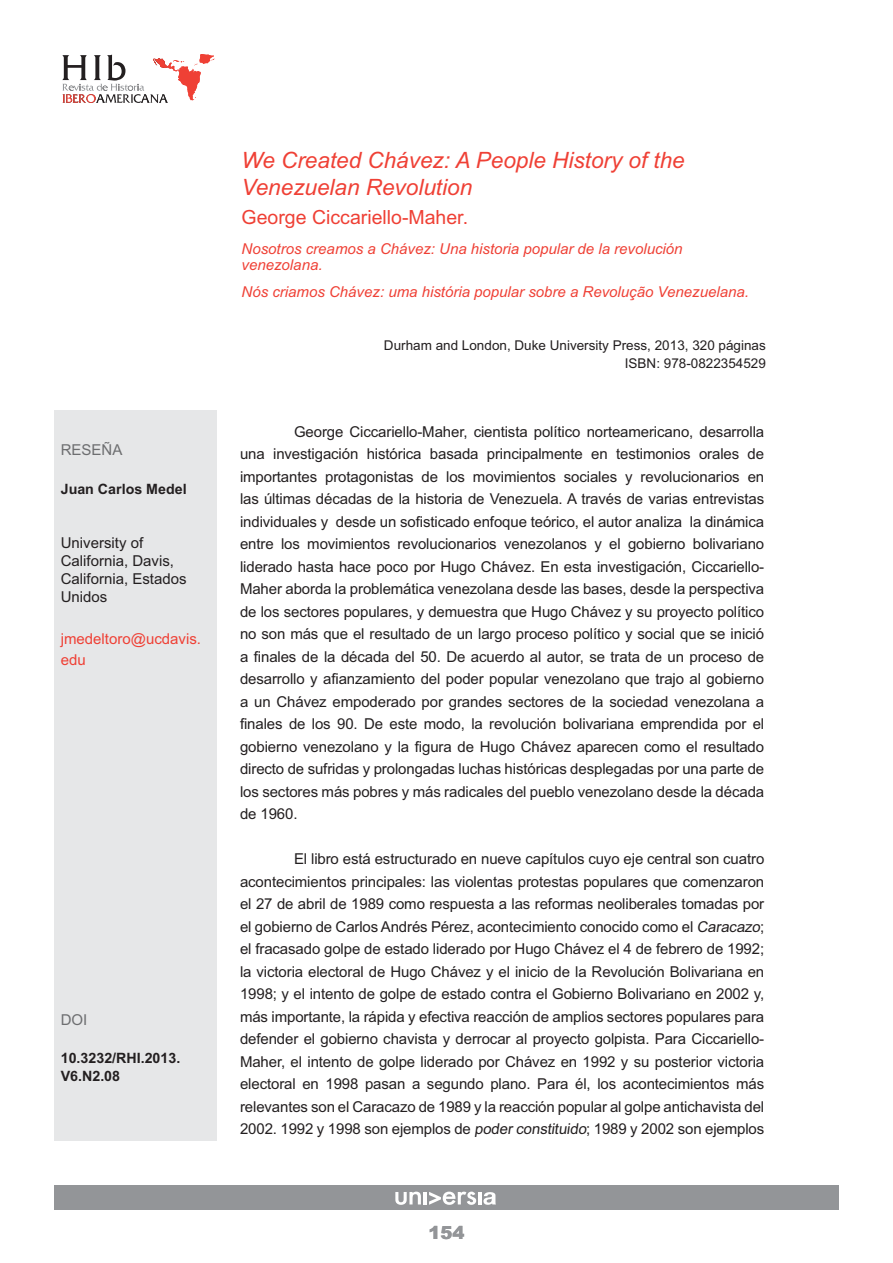
<style>
.page{position:relative;width:893px;height:1263px;background:#fff}
.page>*{position:absolute;margin:0;border:0;box-sizing:border-box;transform-origin:0 0}
.t1{font:italic 22.5px/27px "Arial";color:#ef4035}
.t2{font:19.5px "Arial";color:#ef4035}
.t3{font:900 18px "Arial";color:#939598}
.t4{font:15px/22.5px "Arial";letter-spacing:-.01em;color:#231f20;text-align:justify}
.t5{font:italic 15px/16.5px "Arial";color:#ef4035}
.t6{font:15px/21px "Arial";color:#ef4035}
.t7{font:15px "Arial";color:#6d6e70}
.t8{font:700 14.25px/18px "Arial";color:#231f20}
.t9{font:13.5px/18px "Arial";color:#231f20;text-align:right}
</style>
<div class="page">
<div style="left:54px;top:1185px;width:785px;height:24px;background:#939598"></div>
<hr style="left:478px;top:1192px;width:4px;height:12px;background:#fff">
<svg style="left:483px;top:1192px;width:13px;height:13px"></svg>
<svg style="left:395px;top:1191px;width:81px;height:14px"></svg>
<svg style="left:62px;top:54px;width:153px;height:49px"></svg>
<div style="left:54px;top:410px;width:162px;height:730px;background:#e6e7e8"></div>
<p class="t7" style="left:61px;top:445px;width:63px">RESEÑA</p>
<p class="t8" style="left:61px;top:480px;width:127px">Juan Carlos Medel</p>
<p class="t4" style="left:61px;top:536px;width:127px;line-height:18px;text-align:left">University of<br>California, Davis,<br>California, Estados<br>Unidos</p>
<p class="t6" style="left:61px;top:630px;width:142px">jmedeltoro@ucdavis. edu</p>
<p class="t7" style="left:61px;top:1014px;width:28px">DOI</p>
<p class="t8" style="left:61px;top:1049px;width:121px">10.3232/RHI.2013.<br>V6.N2.08</p>
<h1 class="t1" style="left:242px;top:147px;width:445px">We Created Chávez: A People History of the<br>Venezuelan Revolution</h1>
<h2 class="t2" style="left:242px;top:210px;width:228px">George Ciccariello-Maher.</h2>
<p class="t5" style="left:242px;top:240px;width:442px">Nosotros creamos a Chávez: Una historia popular de la revolución venezolana.</p>
<p class="t5" style="left:242px;top:284px;width:509px">Nós criamos Chávez: uma história popular sobre a Revolução Venezuelana.</p>
<p class="t9" style="left:384px;top:337px;width:383px">Durham and London, Duke University Press, 2013, 320 páginas<br>ISBN: 978-0822354529</p>
<p class="t4" style="left:240px;top:421px;width:526px;text-indent:54px">George Ciccariello-Maher, cientista político norteamericano, desarrolla una investigación histórica basada principalmente en testimonios orales de importantes protagonistas de los movimientos sociales y revolucionarios en las últimas décadas de la historia de Venezuela. A través de varias entrevistas individuales y desde un sofisticado enfoque teórico, el autor analiza la dinámica entre los movimientos revolucionarios venezolanos y el gobierno bolivariano liderado hasta hace poco por Hugo Chávez. En esta investigación, Ciccariello-Maher aborda la problemática venezolana desde las bases, desde la perspectiva de los sectores populares, y demuestra que Hugo Chávez y su proyecto político no son más que el resultado de un largo proceso político y social que se inició a finales de la década del 50. De acuerdo al autor, se trata de un proceso de desarrollo y afianzamiento del poder popular venezolano que trajo al gobierno a un Chávez empoderado por grandes sectores de la sociedad venezolana a finales de los 90. De este modo, la revolución bolivariana emprendida por el gobierno venezolano y la figura de Hugo Chávez aparecen como el resultado directo de sufridas y prolongadas luchas históricas desplegadas por una parte de los sectores más pobres y más radicales del pueblo venezolano desde la década de 1960.</p>
<p class="t4" style="left:240px;top:849px;width:526px;text-indent:54px">El libro está estructurado en nueve capítulos cuyo eje central son cuatro acontecimientos principales: las violentas protestas populares que comenzaron el 27 de abril de 1989 como respuesta a las reformas neoliberales tomadas por el gobierno de Carlos Andrés Pérez, acontecimiento conocido como el Caracazo; el fracasado golpe de estado liderado por Hugo Chávez el 4 de febrero de 1992; la victoria electoral de Hugo Chávez y el inicio de la Revolución Bolivariana en 1998; y el intento de golpe de estado contra el Gobierno Bolivariano en 2002 y, más importante, la rápida y efectiva reacción de amplios sectores populares para defender el gobierno chavista y derrocar al proyecto golpista. Para Ciccariello-Maher, el intento de golpe liderado por Chávez en 1992 y su posterior victoria electoral en 1998 pasan a segundo plano. Para él, los acontecimientos más relevantes son el Caracazo de 1989 y la reacción popular al golpe antichavista del 2002. 1992 y 1998 son ejemplos de poder constituido; 1989 y 2002 son ejemplos</p>
<p class="t3" style="left:429px;top:1222px;width:38px">154</p>
</div>
